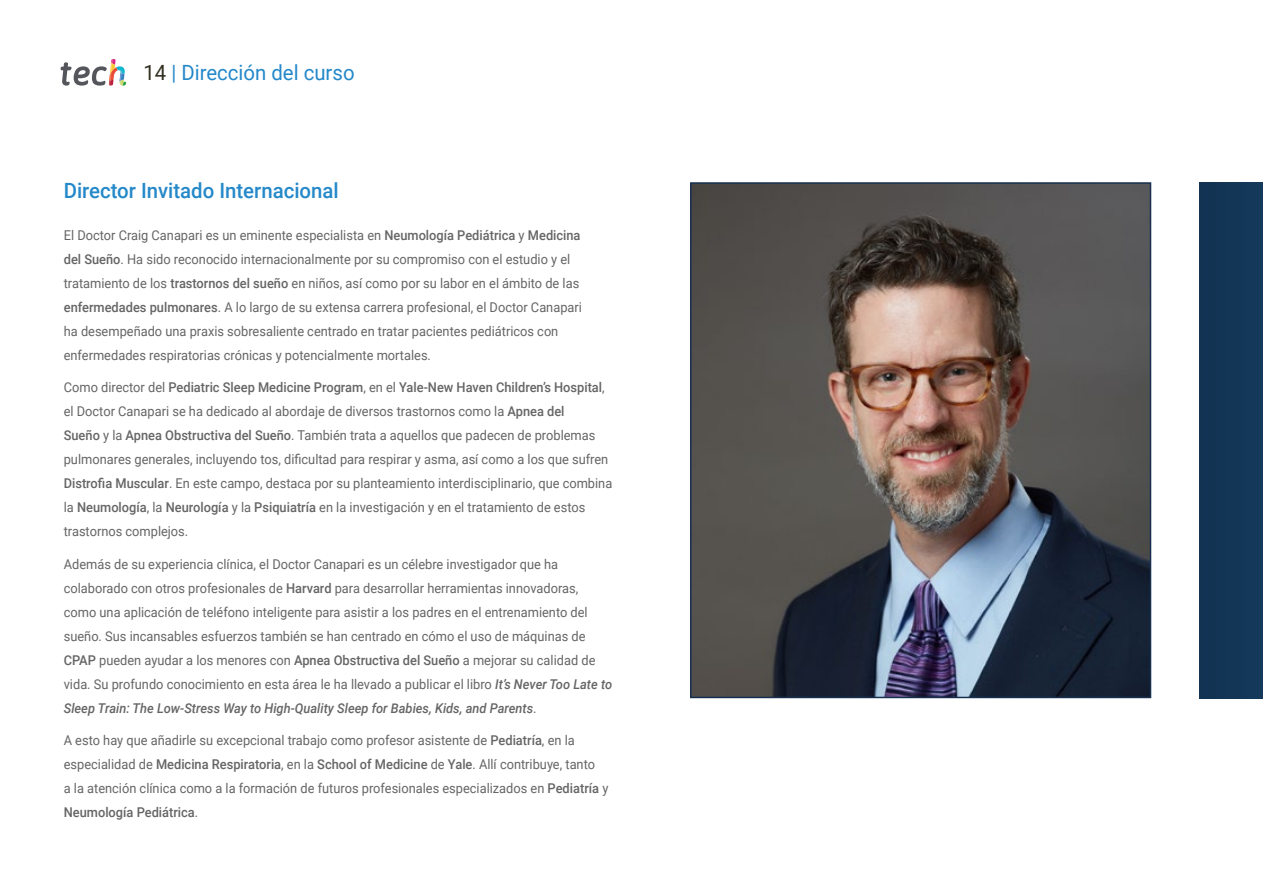
<style>
.page{position:relative;width:1263px;height:893px;background:#fff}
.page>*{position:absolute;margin:0;border:0;box-sizing:border-box;transform-origin:0 0}
.t1{font:500 21px "Roboto";color:#2488c9}
.t2{font:21px "Roboto";color:#2488c9}
.t3{font:13.5px/24px "Roboto";color:#656565;scale:.95 1}
.s1{color:#312e20}
.s2{font-weight:500}
.s3{font-weight:500;font-style:italic}
</style>
<div class="page">
<img style="left:693px;top:185px;width:455px;height:510px">
<div style="left:690px;top:182px;width:461px;height:516px;border:2px solid #17304f"></div>
<div style="left:1199px;top:182px;width:64px;height:516px;background:#133556"></div>
<svg style="left:61px;top:59px;width:65px;height:27px"></svg>
<h1 class="t2" style="left:144px;top:57px;width:213px"><span class="s1">14</span> | Dirección del curso</h1>
<h1 class="t1" style="left:64px;top:176px;width:276px">Director Invitado Internacional</h1>
<p class="t3" style="left:64px;top:222px;width:547px">El Doctor Craig Canapari es un eminente especialista en <span class="s2">Neumología Pediátrica</span> y <span class="s2">Medicina del Sueño</span>. Ha sido reconocido internacionalmente por su compromiso con el estudio y el tratamiento de los <span class="s2">trastornos del sueño</span> en niños, así como por su labor en el ámbito de las <span class="s2">enfermedades pulmonares</span>. A lo largo de su extensa carrera profesional, el Doctor Canapari ha desempeñado una praxis sobresaliente centrado en tratar pacientes pediátricos con enfermedades respiratorias crónicas y potencialmente mortales.</p>
<p class="t3" style="left:64px;top:375px;width:579px">Como director del <span class="s2">Pediatric Sleep Medicine Program</span>, en el <span class="s2">Yale-New Haven Children’s Hospital</span>, el Doctor Canapari se ha dedicado al abordaje de diversos trastornos como la <span class="s2">Apnea del<br>Sueño</span> y la <span class="s2">Apnea Obstructiva del Sueño</span>. También trata a aquellos que padecen de problemas pulmonares generales, incluyendo tos, dificultad para respirar y asma, así como a los que sufren <span class="s2">Distrofia Muscular</span>. En este campo, destaca por su planteamiento interdisciplinario, que combina la <span class="s2">Neumología</span>, la <span class="s2">Neurología</span> y la <span class="s2">Psiquiatría</span> en la investigación y en el tratamiento de estos trastornos complejos.</p>
<p class="t3" style="left:64px;top:551px;width:579px">Además de su experiencia clínica, el Doctor Canapari es un célebre investigador que ha colaborado con otros profesionales de <span class="s2">Harvard</span> para desarrollar herramientas innovadoras, como una aplicación de teléfono inteligente para asistir a los padres en el entrenamiento del sueño. Sus incansables esfuerzos también se han centrado en cómo el uso de máquinas de <span class="s2">CPAP</span> pueden ayudar a los menores con <span class="s2">Apnea Obstructiva del Sueño</span> a mejorar su calidad de vida. Su profundo conocimiento en esta área le ha llevado a publicar el libro <span class="s3">It’s Never Too Late to Sleep Train: The Low-Stress Way to High-Quality Sleep for Babies, Kids, and Parents</span>.</p>
<p class="t3" style="left:64px;top:728px;width:575px">A esto hay que añadirle su excepcional trabajo como profesor asistente de <span class="s2">Pediatría</span>, en la especialidad de <span class="s2">Medicina Respiratoria</span>, en la <span class="s2">School of Medicine</span> de <span class="s2">Yale</span>. Allí contribuye, tanto<br>a la atención clínica como a la formación de futuros profesionales especializados en <span class="s2">Pediatría</span> y <span class="s2">Neumología Pediátrica</span>.</p>
</div>
